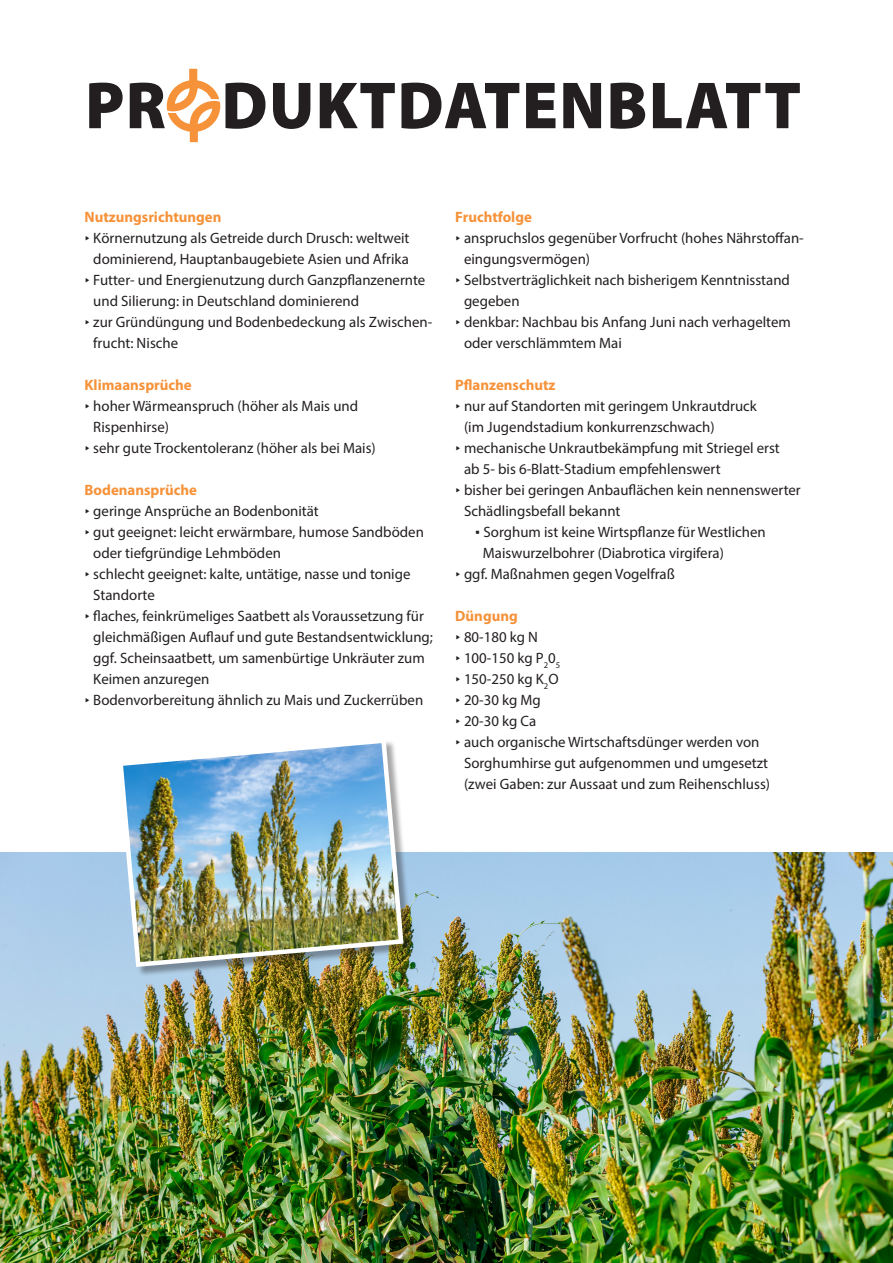
<style>
.page{position:relative;width:893px;height:1263px;background:#fff}
.page>*{position:absolute;margin:0;border:0;box-sizing:border-box;transform-origin:0 0}
.t1{font:900 67.05px "Myriad Pro";letter-spacing:.02em;color:#231f20}
.t2{font:15px "Myriad Pro";color:#231f20}
.t3{font:700 15px "Myriad Pro";color:#f69239}
.s1{font-family:"Geogrotesque"}
</style>
<div class="page">
<img style="left:0;top:853px;width:893px;height:410px">
<div style="left:120px;top:740px;width:294px;height:237px;background:#231f20;opacity:.4"></div>
<img style="left:116px;top:740px;width:290px;height:229px">
<svg style="left:167px;top:69px;width:53px;height:73px"></svg>
<h1 class="t1" style="left:85px;top:61px;width:717px">PR DUKTDATENBLATT</h1>
<p class="t3" style="left:85px;top:207px;width:138px">Nutzungsrichtungen</p>
<p class="t2" style="left:85px;top:229px;width:326px"><span class="s1">∂</span> Körnernutzung als Getreide durch Drusch: weltweit</p>
<p class="t2" style="left:93px;top:250px;width:317px">dominierend, Hauptanbaugebiete Asien und Afrika</p>
<p class="t2" style="left:85px;top:271px;width:342px"><span class="s1">∂</span> Futter- und Energienutzung durch Ganzpflanzenernte</p>
<p class="t2" style="left:93px;top:292px;width:267px">und Silierung: in Deutschland dominierend</p>
<p class="t2" style="left:85px;top:313px;width:349px"><span class="s1">∂</span> zur Gründüngung und Bodenbedeckung als Zwischen-</p>
<p class="t2" style="left:93px;top:334px;width:86px">frucht: Nische</p>
<p class="t3" style="left:85px;top:375px;width:109px">Klimaansprüche</p>
<p class="t2" style="left:85px;top:397px;width:275px"><span class="s1">∂</span> hoher Wärmeanspruch (höher als Mais und</p>
<p class="t2" style="left:93px;top:418px;width:77px">Rispenhirse)</p>
<p class="t2" style="left:85px;top:439px;width:293px"><span class="s1">∂</span> sehr gute Trockentoleranz (höher als bei Mais)</p>
<p class="t3" style="left:85px;top:480px;width:114px">Bodenansprüche</p>
<p class="t2" style="left:85px;top:502px;width:236px"><span class="s1">∂</span> geringe Ansprüche an Bodenbonität</p>
<p class="t2" style="left:85px;top:523px;width:341px"><span class="s1">∂</span> gut geeignet: leicht erwärmbare, humose Sandböden</p>
<p class="t2" style="left:93px;top:544px;width:189px">oder tiefgründige Lehmböden</p>
<p class="t2" style="left:85px;top:565px;width:327px"><span class="s1">∂</span> schlecht geeignet: kalte, untätige, nasse und tonige</p>
<p class="t2" style="left:93px;top:586px;width:63px">Standorte</p>
<p class="t2" style="left:85px;top:607px;width:341px"><span class="s1">∂</span> flaches, feinkrümeliges Saatbett als Voraussetzung für</p>
<p class="t2" style="left:93px;top:628px;width:341px">gleichmäßigen Auflauf und gute Bestandsentwicklung;</p>
<p class="t2" style="left:93px;top:649px;width:333px">ggf. Scheinsaatbett, um samenbürtige Unkräuter zum</p>
<p class="t2" style="left:93px;top:670px;width:118px">Keimen anzuregen</p>
<p class="t2" style="left:85px;top:691px;width:340px"><span class="s1">∂</span> Bodenvorbereitung ähnlich zu Mais und Zuckerrüben</p>
<p class="t3" style="left:455px;top:207px;width:78px">Fruchtfolge</p>
<p class="t2" style="left:455px;top:229px;width:350px"><span class="s1">∂</span> anspruchslos gegenüber Vorfrucht (hohes Nährstoffan-</p>
<p class="t2" style="left:464px;top:250px;width:128px">eingungsvermögen)</p>
<p class="t2" style="left:455px;top:271px;width:336px"><span class="s1">∂</span> Selbstverträglichkeit nach bisherigem Kenntnisstand</p>
<p class="t2" style="left:464px;top:292px;width:57px">gegeben</p>
<p class="t2" style="left:455px;top:313px;width:337px"><span class="s1">∂</span> denkbar: Nachbau bis Anfang Juni nach verhageltem</p>
<p class="t2" style="left:464px;top:334px;width:159px">oder verschlämmtem Mai</p>
<p class="t3" style="left:455px;top:375px;width:102px">Pflanzenschutz</p>
<p class="t2" style="left:455px;top:397px;width:303px"><span class="s1">∂</span> nur auf Standorten mit geringem Unkrautdruck</p>
<p class="t2" style="left:464px;top:418px;width:252px">(im Jugendstadium konkurrenzschwach)</p>
<p class="t2" style="left:455px;top:439px;width:326px"><span class="s1">∂</span> mechanische Unkrautbekämpfung mit Striegel erst</p>
<p class="t2" style="left:464px;top:460px;width:258px">ab 5- bis 6-Blatt-Stadium empfehlenswert</p>
<p class="t2" style="left:455px;top:481px;width:347px"><span class="s1">∂</span> bisher bei geringen Anbauflächen kein nennenswerter</p>
<p class="t2" style="left:464px;top:502px;width:158px">Schädlingsbefall bekannt</p>
<p class="t2" style="left:475px;top:523px;width:293px"><span class="s1">∆</span> Sorghum ist keine Wirtspflanze für Westlichen</p>
<p class="t2" style="left:483px;top:544px;width:243px">Maiswurzelbohrer (Diabrotica virgifera)</p>
<p class="t2" style="left:455px;top:565px;width:221px"><span class="s1">∂</span> ggf. Maßnahmen gegen Vogelfraß</p>
<p class="t3" style="left:455px;top:606px;width:64px">Düngung</p>
<p class="t2" style="left:455px;top:628px;width:84px"><span class="s1">∂</span> 80-180 kg N</p>
<p class="t2" style="left:455px;top:649px;width:107px"><span class="s1">∂</span> 100-150 kg P<sub>2</sub>0<sub>5</sub></p>
<p class="t2" style="left:455px;top:670px;width:105px"><span class="s1">∂</span> 150-250 kg K<sub>2</sub>O</p>
<p class="t2" style="left:455px;top:691px;width:87px"><span class="s1">∂</span> 20-30 kg Mg</p>
<p class="t2" style="left:455px;top:712px;width:83px"><span class="s1">∂</span> 20-30 kg Ca</p>
<p class="t2" style="left:455px;top:733px;width:306px"><span class="s1">∂</span> auch organische Wirtschaftsdünger werden von</p>
<p class="t2" style="left:464px;top:754px;width:305px">Sorghumhirse gut aufgenommen und umgesetzt</p>
<p class="t2" style="left:464px;top:775px;width:308px">(zwei Gaben: zur Aussaat und zum Reihenschluss)</p>
</div>
